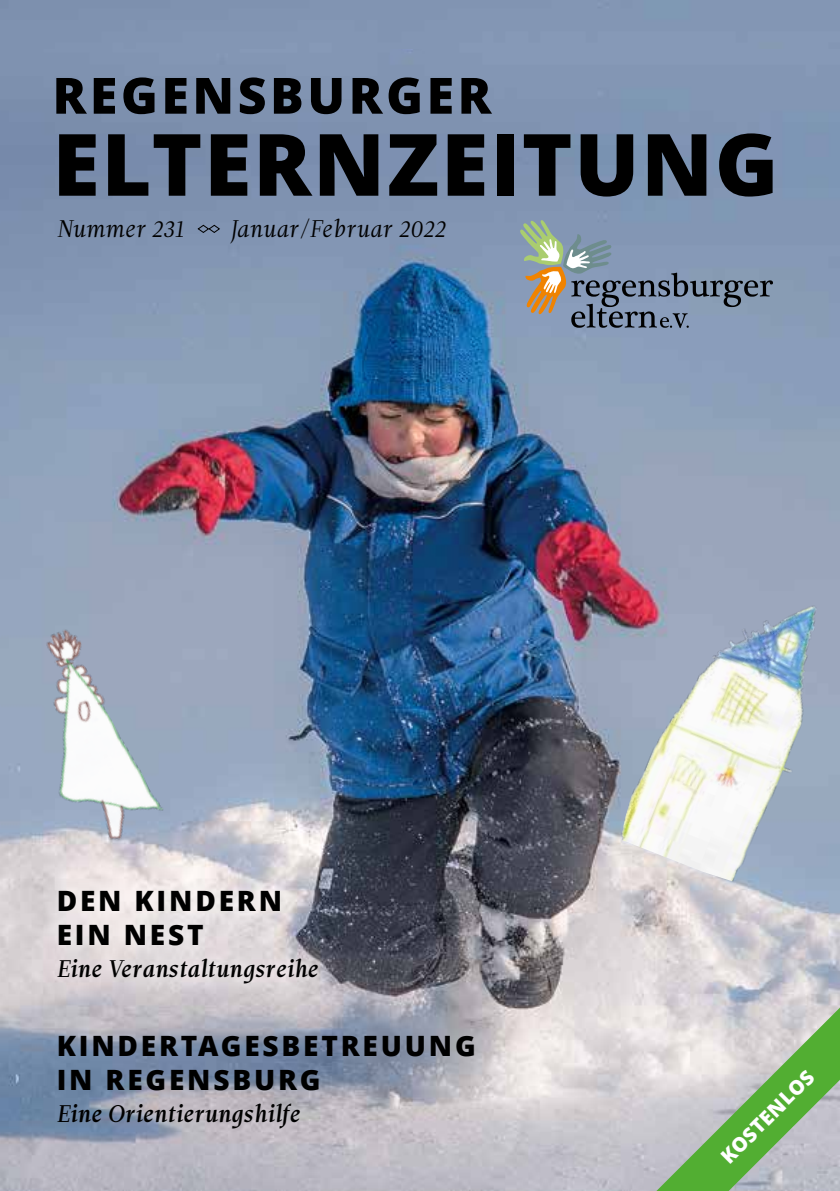
<style>
.page{position:relative;width:840px;height:1191px;background:#fff}
.page>*{position:absolute;margin:0;border:0;box-sizing:border-box;transform-origin:0 0}
.t1{font:800 86px "Open Sans";letter-spacing:.02em;color:#000}
.t2{font:800 50px "Open Sans";letter-spacing:.07em;color:#000}
.t3{font:800 28px/33.6px "Open Sans";letter-spacing:.1em;color:#000}
.t4{font:24px "Leitura Italic 3";letter-spacing:.01em;color:#000}
.t5{font:24px "Leitura Italic 1";letter-spacing:.01em;color:#000}
.t6{font:800 20px "Open Sans";color:#fff}
</style>
<div class="page">
<img style="left:0;top:157px;width:839px;height:1034px">
<svg style="left:518px;top:219px;width:254px;height:109px;background:#8391a2"></svg>
<svg style="left:197px;top:224px;width:23px;height:9px"></svg>
<svg style="left:40px;top:872px;width:295px;height:128px;background:#d7d2d4"></svg>
<svg style="left:656px;top:1007px;width:183px;height:184px;background:#a8c39f"></svg>
<img style="left:620px;top:604px;width:197px;height:278px">
<img style="left:42px;top:627px;width:125px;height:220px">
<h2 class="t2" style="left:52px;top:57px;width:440px">REGENSBURGER</h2>
<h1 class="t1" style="left:52px;top:99px;width:727px">ELTERNZEITUNG</h1>
<p class="t5" style="left:57px;top:214px;width:128px">Nummer 231</p>
<p class="t5" style="left:230px;top:214px;width:216px">Januar/Februar 2022</p>
<p class="t3" style="left:57px;top:883px;width:227px">DEN KINDERN<br>EIN NEST</p>
<p class="t4" style="left:57px;top:954px;width:262px">Eine Veranstaltungsreihe</p>
<p class="t3" style="left:57px;top:1027px;width:420px">KINDERTAGESBETREUUNG<br>IN REGENSBURG</p>
<p class="t4" style="left:57px;top:1099px;width:244px">Eine Orientierungshilfe</p>
<p class="t6" style="left:713px;top:1149px;width:124px;rotate:-45deg">KOSTENLOS</p>
</div>
